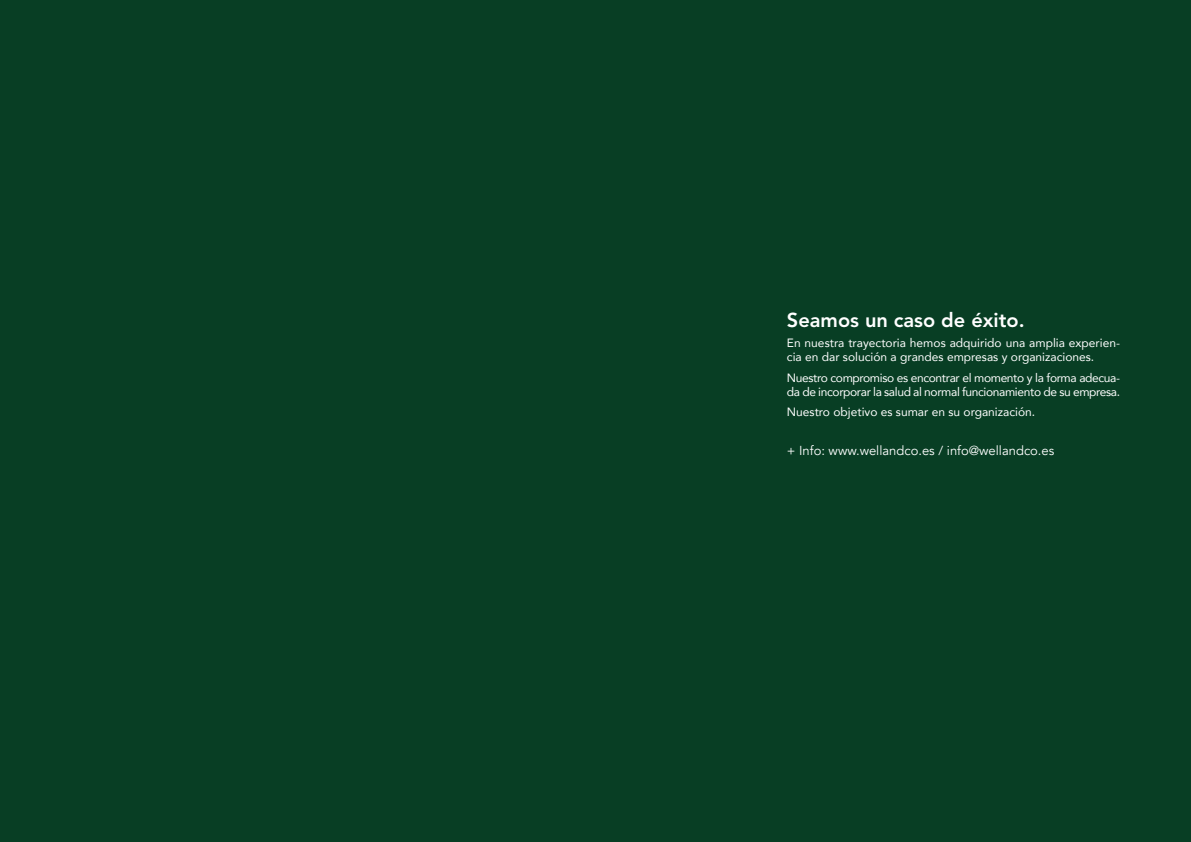
<style>
.page{position:relative;width:1191px;height:842px;background:#083e24}
.page>*{position:absolute;margin:0;border:0;box-sizing:border-box;transform-origin:0 0}
.t1{font:800 20px "Avenir LT Std";color:#fff}
.t2{font:13px "Avenir";color:#fff}
.t3{font:12px/14.4px "Avenir";color:#fff}
.t4{font:12px/14.4px "Avenir";letter-spacing:-.03em;color:#fff}
</style>
<div class="page">
<h1 class="t1" style="left:787px;top:308px;width:239px">Seamos un caso de éxito.</h1>
<p class="t3" style="left:787px;top:335px;width:335px">En nuestra trayectoria hemos adquirido una amplia experien&shy;cia en dar solución a grandes empresas y organizaciones.</p>
<p class="t4" style="left:787px;top:370px;width:335px">Nuestro compromiso es encontrar el momento y la forma adecua&shy;da de incorporar la salud al normal funcionamiento de su empresa.</p>
<p class="t3" style="left:787px;top:404px;width:250px">Nuestro objetivo es sumar en su organización.</p>
<p class="t2" style="left:787px;top:443px;width:269px">+ Info: www.wellandco.es / info@wellandco.es</p>
</div>
